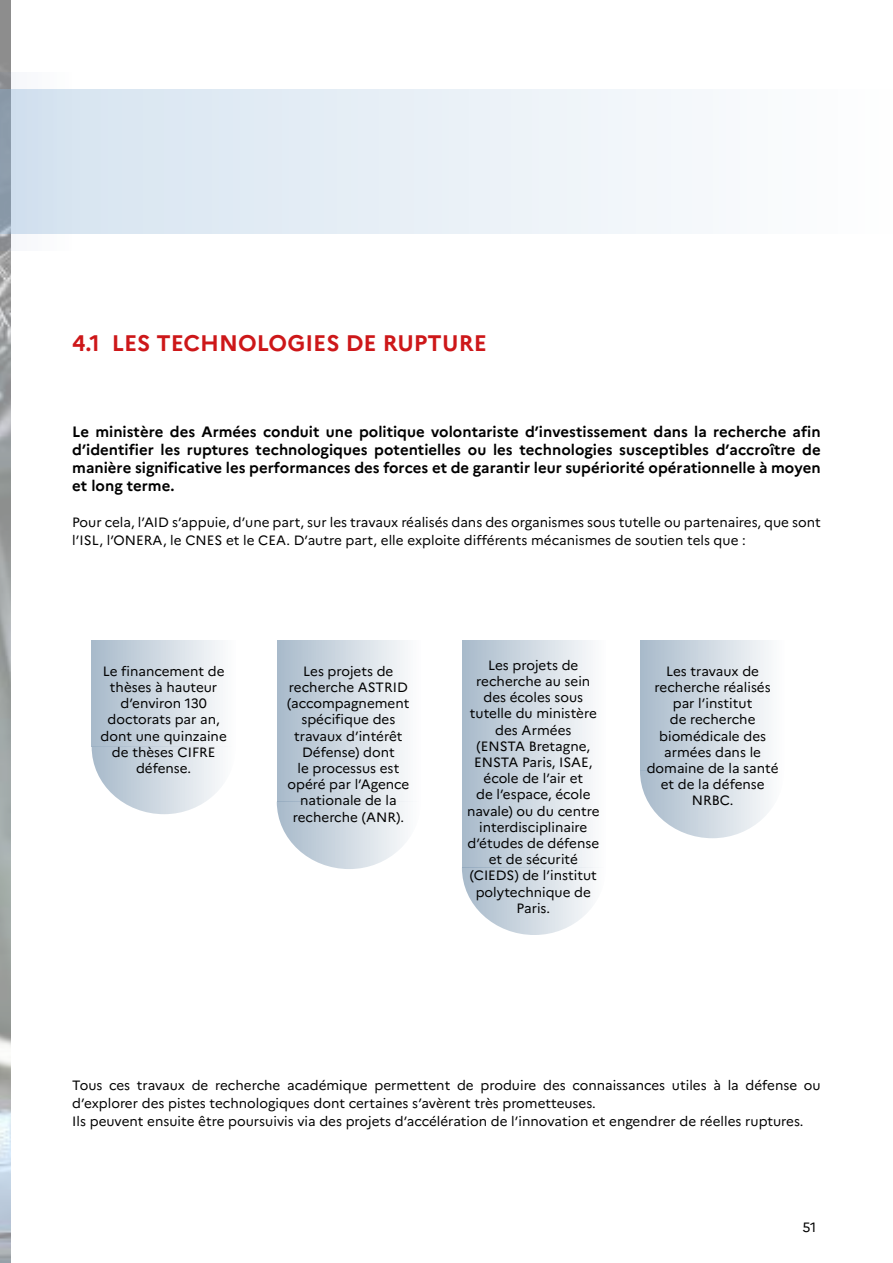
<style>
.page{position:relative;width:893px;height:1263px;background:#fff}
.page>*{position:absolute;margin:0;border:0;box-sizing:border-box;transform-origin:0 0}
.t1{font:700 22.5px "Marianne";color:#cd1719}
.t2{font:700 15px/18px "Marianne";color:#000;text-align:justify}
.t3{font:13.5px/16.2px "Marianne";color:#000;text-align:center}
</style>
<div class="page">
<img style="left:0;top:0;width:11px;height:1263px">
<svg style="left:0;top:72px;width:72px;height:179px"></svg>
<div style="left:0;top:90px;width:893px;height:144px;background:linear-gradient(to right,#d1dfec,#fff)"></div>
<div style="left:92px;top:640px;width:144px;height:107px;background:linear-gradient(to right,#a8baca,#fdfdfe)"></div>
<svg style="left:92px;top:747px;width:128px;height:67px"></svg>
<div style="left:277px;top:640px;width:144px;height:162px;background:linear-gradient(to right,#a8baca,#fdfdfe)"></div>
<svg style="left:277px;top:802px;width:128px;height:67px"></svg>
<div style="left:462px;top:640px;width:145px;height:227px;background:linear-gradient(to right,#a8baca,#fefefe)"></div>
<svg style="left:462px;top:867px;width:133px;height:68px"></svg>
<div style="left:640px;top:640px;width:145px;height:131px;background:linear-gradient(to right,#a8baca,#fefefe)"></div>
<svg style="left:640px;top:771px;width:129px;height:67px"></svg>
<h1 class="t1" style="left:72px;top:325px;width:416px">4.1 LES TECHNOLOGIES DE RUPTURE</h1>
<p class="t2" style="left:72px;top:421px;width:750px">Le ministère des Armées conduit une politique volontariste d’investissement dans la recherche afin d’identifier les ruptures technologiques potentielles ou les technologies susceptibles d’accroître de manière significative les performances des forces et de garantir leur supériorité opérationnelle à moyen et long terme.</p>
<p class="t3" style="left:72px;top:512px;width:750px;line-height:18px;text-align:left">Pour cela, l’AID s’appuie, d’une part, sur les travaux réalisés dans des organismes sous tutelle ou partenaires, que sont l’ISL, l’ONERA, le CNES et le CEA. D’autre part, elle exploite différents mécanismes de soutien tels que :</p>
<p class="t3" style="left:100px;top:662px;width:128px">Le financement de thèses à hauteur d’environ 130 doctorats par an, dont une quinzaine de thèses CIFRE défense.</p>
<p class="t3" style="left:287px;top:662px;width:124px">Les projets de recherche ASTRID (accompagnement spécifique des travaux d’intérêt<br>Défense) dont<br>le processus est opéré par l’Agence nationale de la recherche (ANR).</p>
<p class="t3" style="left:467px;top:656px;width:134px">Les projets de recherche au sein des écoles sous tutelle du ministère des Armées<br>(ENSTA Bretagne,<br>ENSTA Paris, ISAE, école de l’air et<br>de l’espace, école navale) ou du centre interdisciplinaire d’études de défense et de sécurité (CIEDS) de l’institut polytechnique de<br>Paris.</p>
<p class="t3" style="left:647px;top:662px;width:133px">Les travaux de recherche réalisés par l’institut<br>de recherche biomédicale des armées dans le domaine de la santé et de la défense<br>NRBC.</p>
<p class="t3" style="left:72px;top:1075px;width:750px;line-height:18px;text-align:left">Tous ces travaux de recherche académique permettent de produire des connaissances utiles à la défense ou d’explorer des pistes technologiques dont certaines s’avèrent très prometteuses.<br>Ils peuvent ensuite être poursuivis via des projets d’accélération de l’innovation et engendrer de réelles ruptures.</p>
<p class="t3" style="left:802px;top:1218px;width:16px">51</p>
</div>
